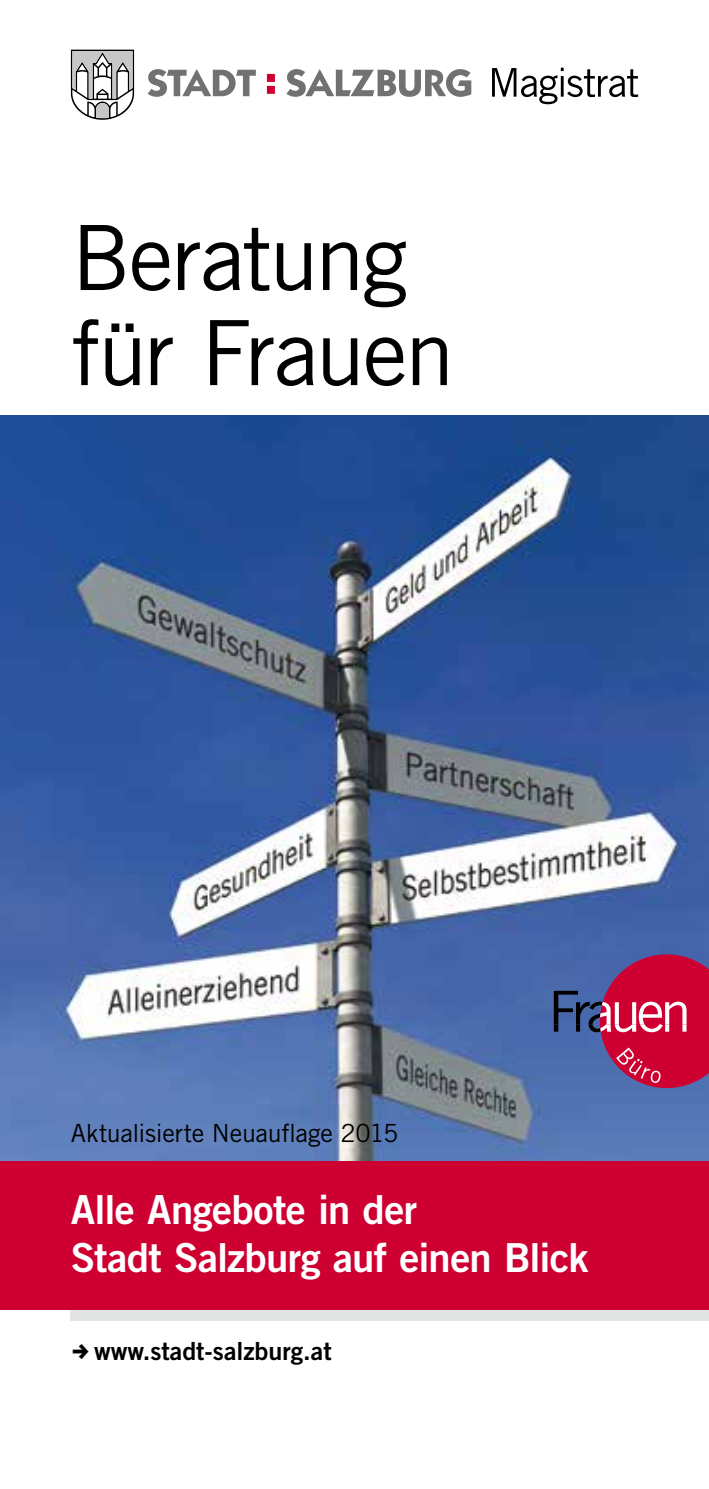
<style>
.page{position:relative;width:709px;height:1489px;background:#fff}
.page>*{position:absolute;margin:0;border:0;box-sizing:border-box;transform-origin:0 0}
.t1{font:90px/95px "Trade Gothic";letter-spacing:-.03em;color:#000}
.t2{font:40px/48px "Trade Gothic Bold Two";letter-spacing:-.015em;color:#fff}
.t3{font:25px "Trade Gothic";letter-spacing:-.01em;color:#000}
.t4{font:25px "Trade Gothic Bold Two";color:#000}
</style>
<div class="page">
<img style="left:0;top:415px;width:709px;height:746px">
<div style="left:0;top:1161px;width:709px;height:149px;background:#ce0031"></div>
<div style="left:71px;top:1310px;width:638px;height:10px;background:#e3e4e4"></div>
<svg style="left:554px;top:954px;width:155px;height:133px;background:#97376a"></svg>
<svg style="left:492px;top:68px;width:146px;height:36px"></svg>
<svg style="left:71px;top:50px;width:63px;height:70px"></svg>
<svg style="left:148px;top:69px;width:108px;height:28px"></svg>
<svg style="left:267px;top:74px;width:8px;height:20px"></svg>
<svg style="left:286px;top:69px;width:185px;height:28px"></svg>
<h1 class="t1" style="left:71px;top:209px;width:385px">Beratung für Frauen</h1>
<p class="t3" style="left:71px;top:1117px;width:329px">Aktualisierte Neuauflage 2015</p>
<p class="t2" style="left:71px;top:1184px;width:519px">Alle Angebote in der<br>Stadt Salzburg auf einen Blick</p>
<p class="t4" style="left:94px;top:1335px;width:239px">www.stadt-salzburg.at</p>
</div>
